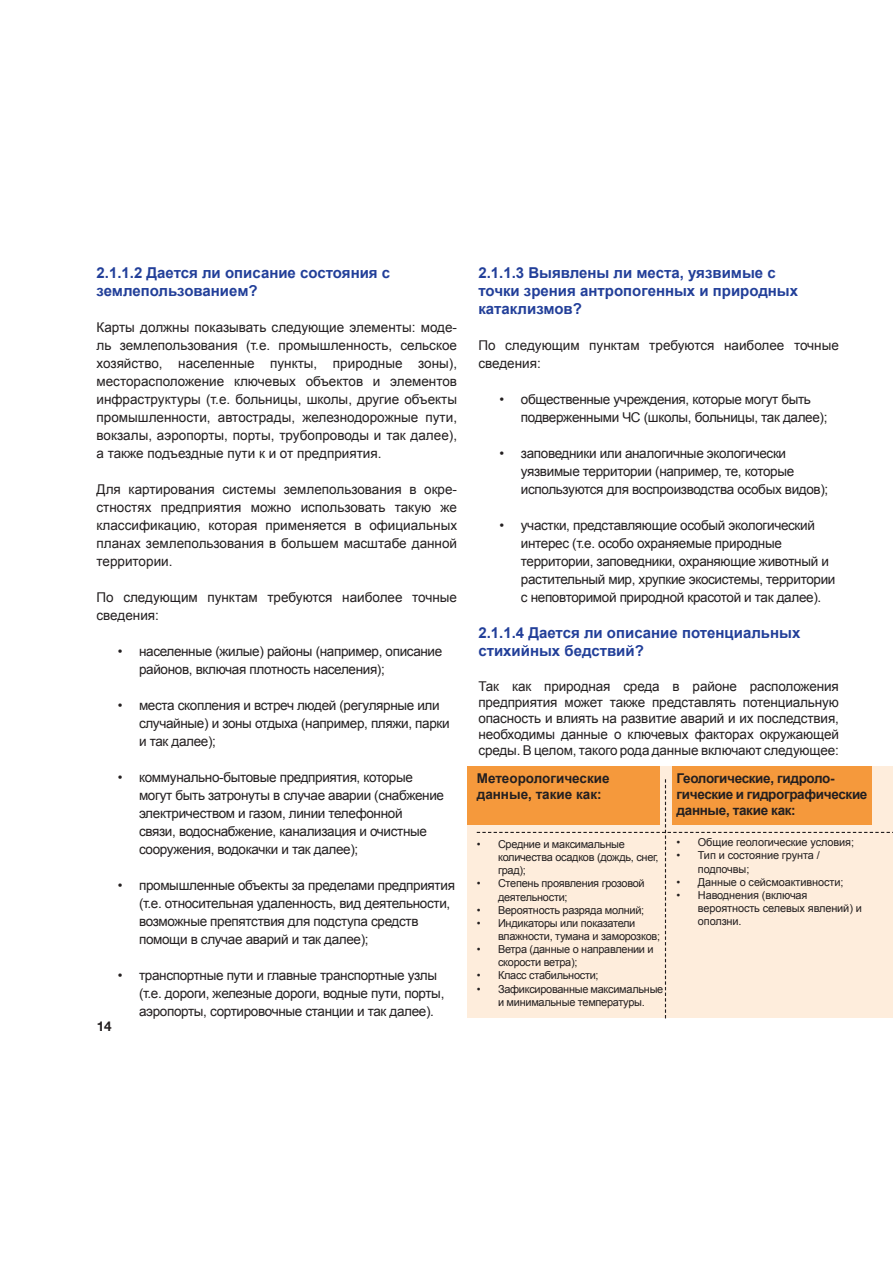
<style>
.page{position:relative;width:893px;height:1263px;background:#fff}
.page>*{position:absolute;margin:0;border:0;box-sizing:border-box;transform-origin:0 0}
.Main_Text{font:700 15px/18px "Arial";color:#223f99}
.Main_Text-2{font:13.5px/18px "Arial";letter-spacing:-.025em;color:#231f20}
.Main_Text-3{font:13.5px/18px "Arial";color:#231f20}
.t1{font:700 13.5px/16.2px "Arial";letter-spacing:-.025em;color:#231f20}
.t2{font:700 13.5px/16.2px "Arial";color:#231f20}
.t3{font:700 13.5px "Helvetica Neue";color:#231f20}
.t4{font:10.95px/13.2px "Arial";letter-spacing:-.025em;color:#231f20}
</style>
<div class="page">
<div style="left:468px;top:766px;width:425px;height:252px;background:#feeddc"></div>
<div style="left:468px;top:766px;width:192px;height:59px;background:#f5993c"></div>
<div style="left:672px;top:766px;width:200px;height:59px;background:#f5993c"></div>
<svg style="left:477px;top:779px;width:416px;height:239px"></svg>
<p class="Main_Text" style="left:97px;top:264px;width:295px">2.1.1.2 Дается ли описание состояния с землепользованием?</p>
<p class="Main_Text-2" style="left:97px;top:319px;width:362px;text-align:justify">Карты должны показывать следующие элементы: моде&shy;ль землепользования (т.е. промышленность, сельское хозяйство, населенные пункты, природные зоны), месторасположение ключевых объектов и элементов инфраструктуры (т.е. больницы, школы, другие объекты промышленности, автострады, железнодорожные пути, вокзалы, аэропорты, порты, трубопроводы и так далее), а также подъездные пути к и от предприятия.</p>
<p class="Main_Text-2" style="left:97px;top:481px;width:362px;text-align:justify">Для картирования системы землепользования в окре&shy;стностях предприятия можно использовать такую же классификацию, которая применяется в официальных планах землепользования в большем масштабе данной территории.</p>
<p class="Main_Text-3" style="left:97px;top:589px;width:362px">По следующим пунктам требуются наиболее точные сведения:</p>
<p class="Main_Text-2" style="left:139px;top:643px;width:305px;text-indent:-21px">• населенные (жилые) районы (например, описание районов, включая плотность населения);</p>
<p class="Main_Text-2" style="left:139px;top:697px;width:312px;text-indent:-21px">• места скопления и встреч людей (регулярные или случайные) и зоны отдыха (например, пляжи, парки и так далее);</p>
<p class="Main_Text-2" style="left:139px;top:769px;width:307px;text-indent:-21px">• коммунально-бытовые предприятия, которые могут быть затронуты в случае аварии (снабжение электричеством и газом, линии телефонной<br>связи, водоснабжение, канализация и очистные сооружения, водокачки и так далее);</p>
<p class="Main_Text-2" style="left:139px;top:877px;width:317px;text-indent:-21px">• промышленные объекты за пределами предприятия (т.е. относительная удаленность, вид деятельности, возможные препятствия для подступа средств помощи в случае аварий и так далее);</p>
<p class="Main_Text-2" style="left:139px;top:967px;width:307px;text-indent:-21px">• транспортные пути и главные транспортные узлы (т.е. дороги, железные дороги, водные пути, порты, аэропорты, сортировочные станции и так далее).</p>
<p class="t3" style="left:97px;top:1017px;width:17px">14</p>
<p class="Main_Text" style="left:478px;top:264px;width:321px">2.1.1.3 Выявлены ли места, уязвимые с точки зрения антропогенных и природных катаклизмов?</p>
<p class="Main_Text-3" style="left:478px;top:337px;width:362px">По следующим пунктам требуются наиболее точные сведения:</p>
<p class="Main_Text-2" style="left:521px;top:391px;width:308px;text-indent:-21px">• общественные учреждения, которые могут быть подверженными ЧС (школы, больницы, так далее);</p>
<p class="Main_Text-2" style="left:521px;top:445px;width:309px;text-indent:-21px">• заповедники или аналогичные экологически уязвимые территории (например, те, которые используются для воспроизводства особых видов);</p>
<p class="Main_Text-2" style="left:521px;top:517px;width:316px;text-indent:-21px">• участки, представляющие особый экологический интерес (т.е. особо охраняемые природные территории, заповедники, охраняющие животный и растительный мир, хрупкие экосистемы, территории с неповторимой природной красотой и так далее).</p>
<p class="Main_Text" style="left:478px;top:624px;width:323px">2.1.1.4 Дается ли описание потенциальных стихийных бедствий?</p>
<p class="Main_Text-2" style="left:478px;top:678px;width:362px;line-height:16.2px;text-align:justify">Так как природная среда в районе расположения предприятия может также представлять потенциальную опасность и влиять на развитие аварий и их последствия, необходимы данные о ключевых факторах окружающей среды. В целом, такого рода данные включают следующее:</p>
<p class="t2" style="left:477px;top:770px;width:134px">Метеорологические данные, такие как:</p>
<p class="t4" style="left:498px;top:838px;width:162px;text-indent:-21px">• Средние и максимальные количества осадков (дождь, снег, град);</p>
<p class="t4" style="left:498px;top:877px;width:148px;text-indent:-21px">• Степень проявления грозовой деятельности;</p>
<p class="t4" style="left:477px;top:903px;width:169px">• Вероятность разряда молний;</p>
<p class="t4" style="left:498px;top:916px;width:164px;text-indent:-21px">• Индикаторы или показатели влажности, тумана и заморозков;</p>
<p class="t4" style="left:498px;top:943px;width:157px;text-indent:-21px">• Ветра (данные о направлении и скорости ветра);</p>
<p class="t4" style="left:477px;top:969px;width:123px">• Класс стабильности;</p>
<p class="t4" style="left:477px;top:982px;width:188px;text-align:center">• Зафиксированные максимальные и минимальные температуры.</p>
<p class="t1" style="left:677px;top:770px;width:192px">Геологические, гидроло&shy;гические и гидрографические данные, такие как:</p>
<p class="t4" style="left:677px;top:836px;width:179px">• Общие геологические условия;</p>
<p class="t4" style="left:698px;top:849px;width:123px;text-indent:-21px">• Тип и состояние грунта / подпочвы;</p>
<p class="t4" style="left:677px;top:875px;width:168px">• Данные о сейсмоактивности;</p>
<p class="t4" style="left:698px;top:888px;width:166px;text-indent:-21px">• Наводнения (включая вероятность селевых явлений) и оползни.</p>
</div>
